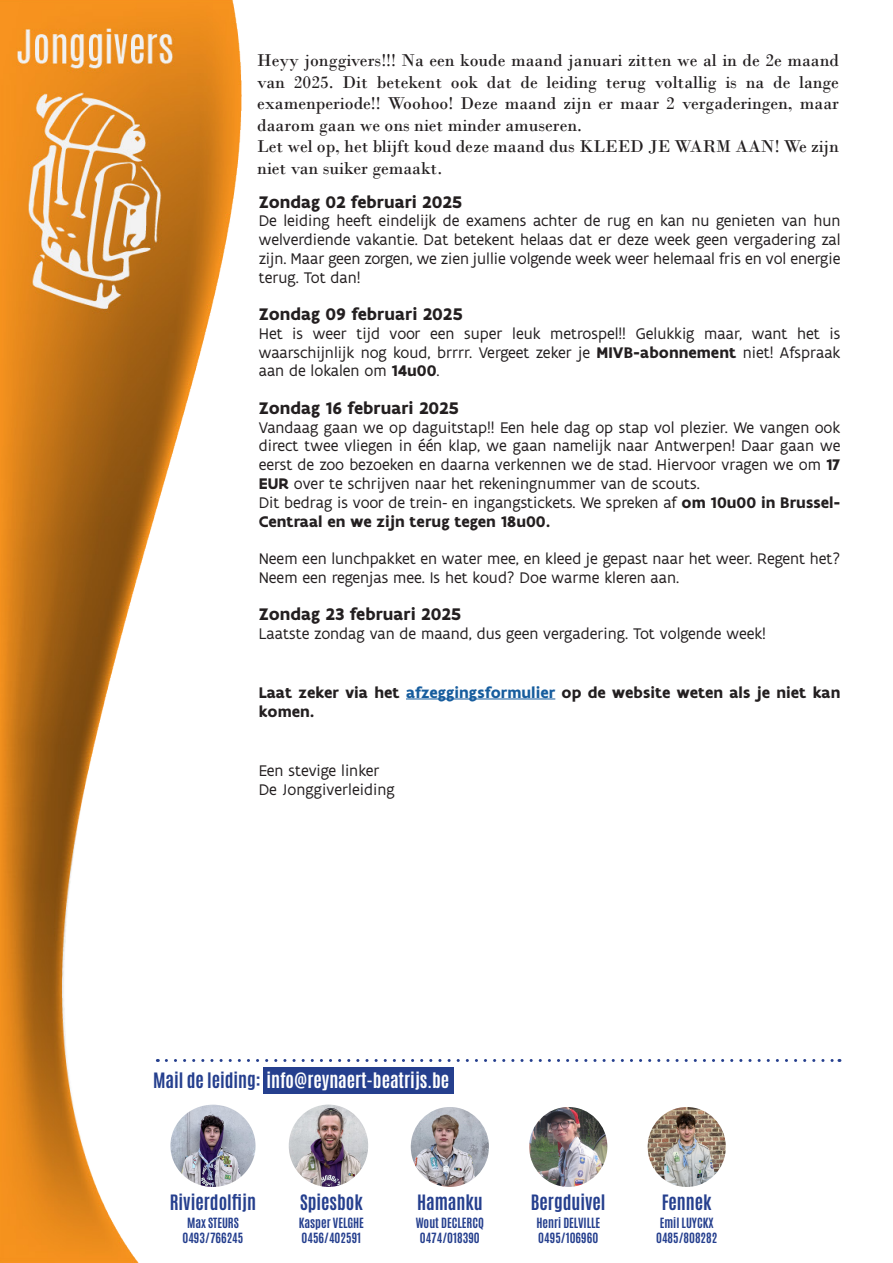
<style>
.page{position:relative;width:893px;height:1263px;background:#fff}
.page>*{position:absolute;margin:0;border:0;box-sizing:border-box;transform-origin:0 0}
.t1{font:18px/21.6px "Bodoni";color:#231f20;text-align:justify}
.t2{font:700 18px "Flanders Art Sans";color:#231f20}
.t3{font:700 18px "Antonio";color:#253f8e}
.t4{font:700 18px "Antonio";color:#fff}
.t5{font:16.5px/18.8px "Flanders Art Sans";color:#231f20;text-align:justify}
.t6{font:700 16.5px/19.5px "Flanders Art Sans";color:#231f20}
.t7{font:700 12px "Antonio";color:#253f8e}
.s1{font-weight:700}
.s2{color:#175d9e}
.s3{color:#253f8e}
</style>
<div class="page">
<img style="left:0;top:0;width:242px;height:1263px">
<img style="left:170px;top:1105px;width:86px;height:82px">
<svg style="left:166px;top:1059px;width:674px;height:3px"></svg>
<div style="left:263px;top:1067px;width:190px;height:27px;background:#253f8e"></div>
<img style="left:289px;top:1104px;width:79px;height:83px">
<hr style="left:406px;top:699px;width:149px;height:1px;background:#175d9e">
<img style="left:411px;top:1107px;width:78px;height:80px">
<img style="left:529px;top:1107px;width:78px;height:80px">
<img style="left:648px;top:1107px;width:78px;height:80px">
<p class="t1" style="left:257px;top:49px;width:583px">Heyy jonggivers!!! Na een koude maand januari zitten we al in de 2e maand van 2025. Dit betekent ook dat de leiding terug voltallig is na de lange examenperiode!! Woohoo! Deze maand zijn er maar 2 vergaderingen, maar daarom gaan we ons niet minder amuseren.</p>
<p class="t1" style="left:257px;top:136px;width:583px">Let wel op, het blijft koud deze maand dus KLEED JE WARM AAN! We zijn niet van suiker gemaakt.</p>
<p class="t2" style="left:259px;top:190px;width:205px">Zondag 02 februari 2025</p>
<p class="t5" style="left:259px;top:212px;width:583px">De leiding heeft eindelijk de examens achter de rug en kan nu genieten van hun welverdiende vakantie. Dat betekent helaas dat er deze week geen vergadering zal zijn. Maar geen zorgen, we zien jullie volgende week weer helemaal fris en vol energie terug. Tot dan!</p>
<p class="t2" style="left:259px;top:303px;width:205px">Zondag 09 februari 2025</p>
<p class="t5" style="left:259px;top:324px;width:583px">Het is weer tijd voor een super leuk metrospel!! Gelukkig maar, want het is waarschijnlijk nog koud, brrrr. Vergeet zeker je <span class="s1">MIVB-abonnement</span> niet! Afspraak aan de lokalen om <span class="s1">14u00</span>.</p>
<p class="t2" style="left:259px;top:397px;width:202px">Zondag 16 februari 2025</p>
<p class="t5" style="left:259px;top:418px;width:583px">Vandaag gaan we op daguitstap!! Een hele dag op stap vol plezier. We vangen ook direct twee vliegen in één klap, we gaan namelijk naar Antwerpen! Daar gaan we eerst de zoo bezoeken en daarna verkennen we de stad. Hiervoor vragen we om <span class="s1">17<br>EUR</span> over te schrijven naar het rekeningnummer van de scouts.</p>
<p class="t5" style="left:259px;top:493px;width:583px">Dit bedrag is voor de trein- en ingangstickets. We spreken af <span class="s1">om 10u00 in Brussel-<br>Centraal en we zijn terug tegen 18u00.</span></p>
<p class="t5" style="left:259px;top:549px;width:583px">Neem een lunchpakket en water mee, en kleed je gepast naar het weer. Regent het?<br>Neem een regenjas mee. Is het koud? Doe warme kleren aan.</p>
<p class="t2" style="left:259px;top:603px;width:204px">Zondag 23 februari 2025</p>
<p class="t5" style="left:259px;top:624px;width:509px">Laatste zondag van de maand, dus geen vergadering. Tot volgende week!</p>
<p class="t6" style="left:259px;top:682px;width:583px">Laat zeker via het <span class="s2">afzeggingsformulier</span> op de website weten als je niet kan komen.</p>
<p class="t5" style="left:259px;top:761px;width:122px">Een stevige linker</p>
<p class="t5" style="left:259px;top:780px;width:137px">De Jonggiverleiding</p>
<p class="t4" style="left:153px;top:1068px;width:298px"><span class="s3">Mail de leiding:</span> info@reynaert-beatrijs.be</p>
<p class="t3" style="left:170px;top:1190px;width:88px">Rivierdolfijn</p>
<p class="t7" style="left:187px;top:1214px;width:53px">Max STEURS</p>
<p class="t7" style="left:182px;top:1229px;width:62px">0493/766245</p>
<p class="t3" style="left:300px;top:1190px;width:64px">Spiesbok</p>
<p class="t7" style="left:299px;top:1214px;width:67px">Kasper VELGHE</p>
<p class="t7" style="left:302px;top:1229px;width:61px">0456/402591</p>
<p class="t3" style="left:417px;top:1190px;width:67px">Hamanku</p>
<p class="t7" style="left:416px;top:1214px;width:69px">Wout DECLERCQ</p>
<p class="t7" style="left:420px;top:1229px;width:62px">0474/018390</p>
<p class="t3" style="left:531px;top:1190px;width:76px">Bergduivel</p>
<p class="t7" style="left:536px;top:1214px;width:65px">Henri DELVILLE</p>
<p class="t7" style="left:538px;top:1229px;width:61px">0495/106960</p>
<p class="t3" style="left:662px;top:1190px;width:51px">Fennek</p>
<p class="t7" style="left:660px;top:1214px;width:56px">Emil LUYCKX</p>
<p class="t7" style="left:656px;top:1229px;width:63px">0485/808282</p>
</div>
